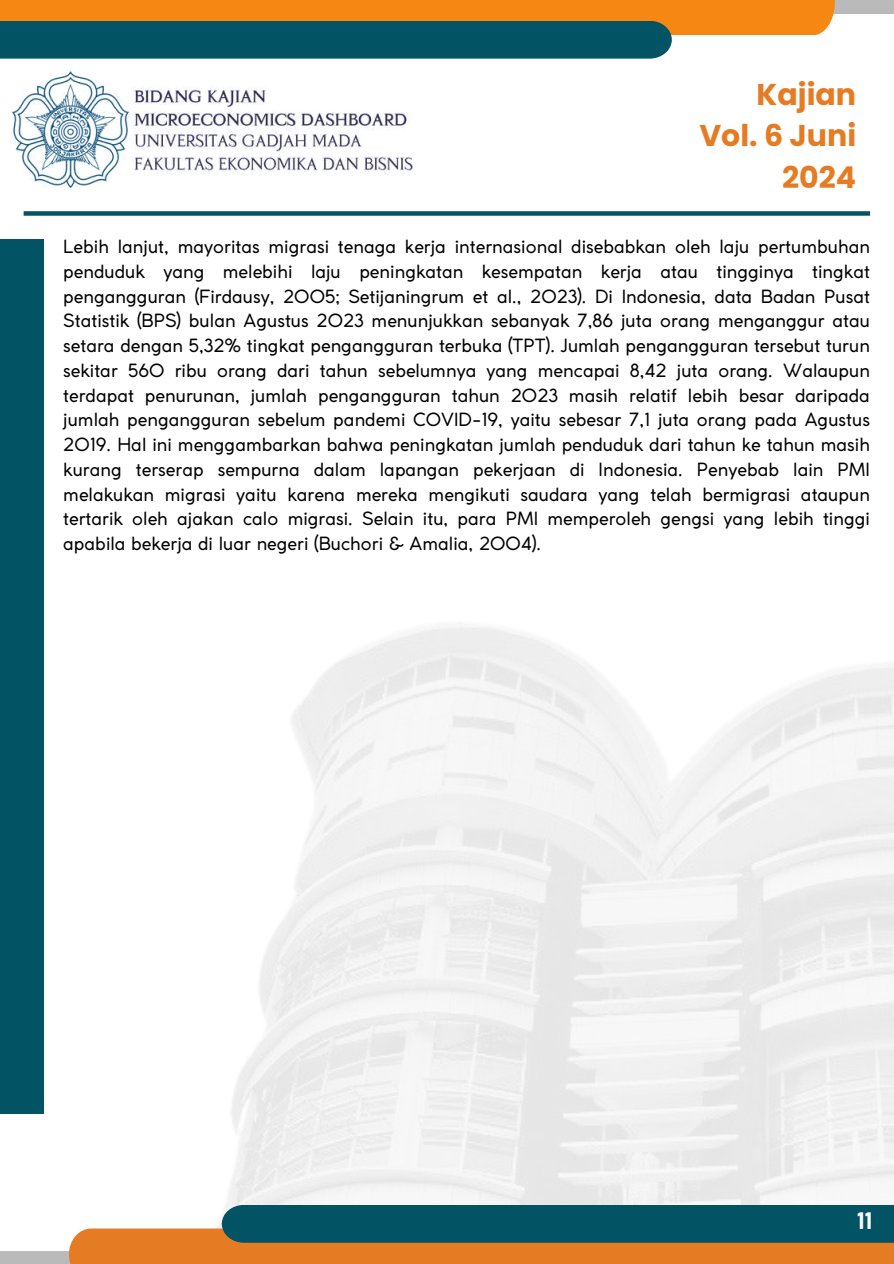
<style>
.page{position:relative;width:894px;height:1264px;background:#fff}
.page>*{position:absolute;margin:0;border:0;box-sizing:border-box;transform-origin:0 0}
.t1{font:700 30px/41.7px "Poppins";color:#e57c23;text-align:right}
.t2{font:700 22.5px "Coco Gothic";color:#fff}
.t3{font:18px/24.8px "Coco Gothic";color:#000;text-align:justify}
</style>
<div class="page">
<div style="left:0;top:1250px;width:893px;height:13px;background:#bababa"></div>
<div style="left:0;top:0;width:893px;height:14px;background:#bababa"></div>
<div style="left:69px;top:1228px;width:824px;height:35px;background:#e57c23"></div>
<div style="left:0;top:0;width:834px;height:35px;background:#f68712"></div>
<div style="left:222px;top:1204px;width:671px;height:38px;background:#025464"></div>
<div style="left:0;top:21px;width:671px;height:38px;background:#025464"></div>
<div style="left:0;top:239px;width:44px;height:874px;background:#025464"></div>
<img style="left:11px;top:21px;width:406px;height:195px">
<div style="left:24px;top:211px;width:845px;height:5px;background:#025464"></div>
<h1 class="t1" style="left:699px;top:73px;width:158px">Kajian<br>Vol. 6 Juni<br>2024</h1>
<p class="t3" style="left:63px;top:236px;width:808px">Lebih lanjut, mayoritas migrasi tenaga kerja internasional disebabkan oleh laju pertumbuhan penduduk yang melebihi laju peningkatan kesempatan kerja atau tingginya tingkat pengangguran (Firdausy, 2005; Setijaningrum et al., 2023). Di Indonesia, data Badan Pusat Statistik (BPS) bulan Agustus 2023 menunjukkan sebanyak 7,86 juta orang menganggur atau setara dengan 5,32% tingkat pengangguran terbuka (TPT). Jumlah pengangguran tersebut turun sekitar 560 ribu orang dari tahun sebelumnya yang mencapai 8,42 juta orang. Walaupun terdapat penurunan, jumlah pengangguran tahun 2023 masih relatif lebih besar daripada jumlah pengangguran sebelum pandemi COVID-19, yaitu sebesar 7,1 juta orang pada Agustus 2019. Hal ini menggambarkan bahwa peningkatan jumlah penduduk dari tahun ke tahun masih kurang terserap sempurna dalam lapangan pekerjaan di Indonesia. Penyebab lain PMI melakukan migrasi yaitu karena mereka mengikuti saudara yang telah bermigrasi ataupun tertarik oleh ajakan calo migrasi. Selain itu, para PMI memperoleh gengsi yang lebih tinggi apabila bekerja di luar negeri (Buchori &amp; Amalia, 2004).</p>
<p class="t2" style="left:856px;top:1212px;width:17px">11</p>
</div>
